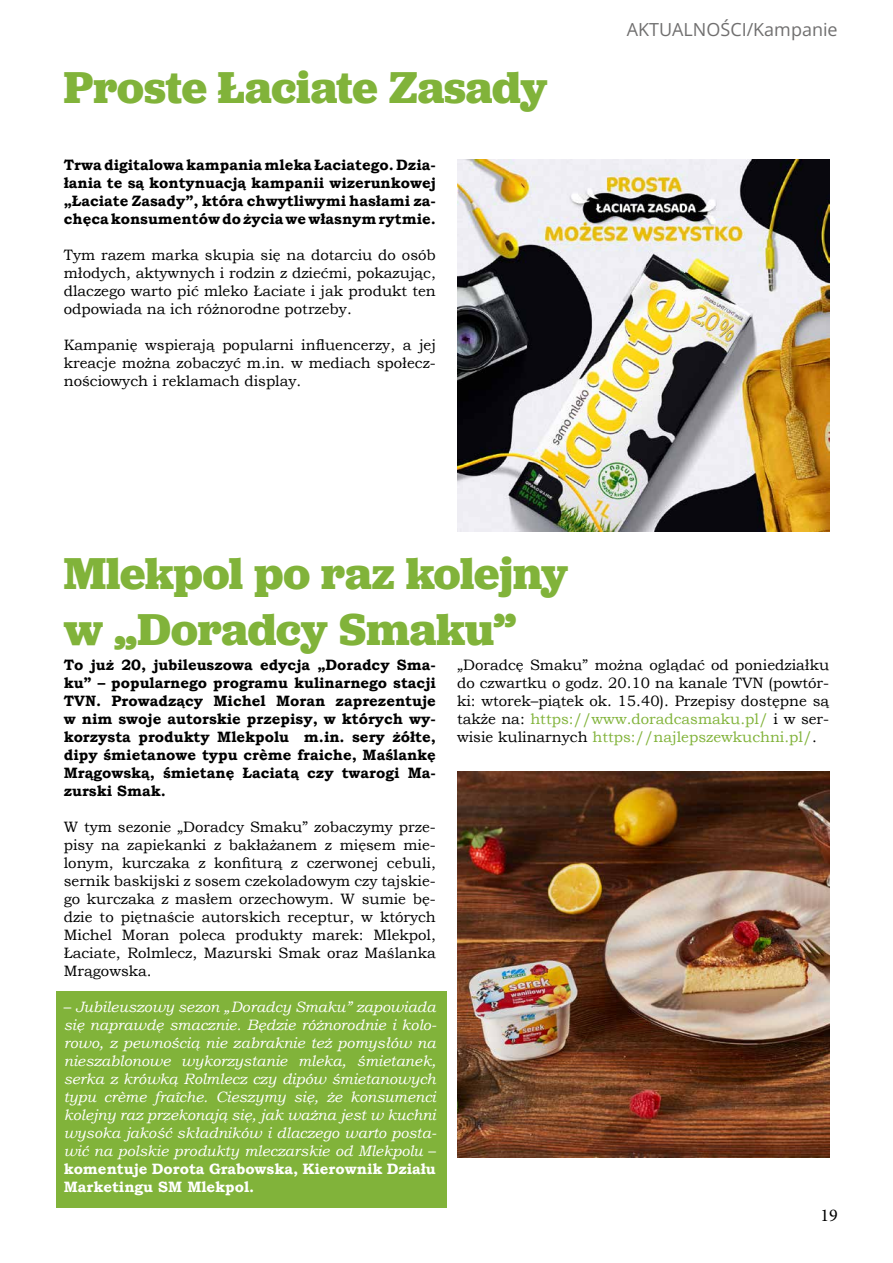
<style>
.page{position:relative;width:893px;height:1263px;background:#fff}
.page>*{position:absolute;margin:0;border:0;box-sizing:border-box;transform-origin:0 0}
.t1{font:700 46.5px/55.8px "Jubilat";letter-spacing:-.005em;color:#81b33a}
.t2{font:18px "Open Sans";color:#706f6f}
.t3{font:18px "Minion Pro";color:#000}
.t4{font:15px/18px "Bookman Old Style";color:#000;text-align:justify}
.t5{font:700 15px/18px "Bookman Old Style";color:#000;text-align:justify}
.t6{font:italic 15px/18px "Bookman Old Style";color:#fff;text-align:justify}
.s1{font-style:normal}
.s2{font-weight:700;font-style:normal}
.s3{color:#81b33a}
</style>
<div class="page">
<div style="left:56px;top:991px;width:390px;height:217px;background:#81b33a"></div>
<img style="left:457px;top:159px;width:372px;height:372px">
<img style="left:457px;top:772px;width:372px;height:386px">
<h1 class="t1" style="left:64px;top:59px;width:485px">Proste Łaciate Zasady</h1>
<p class="t5" style="left:64px;top:156px;width:374px">Trwa digitalowa kampania mleka Łaciatego. Dzia&shy;łania te są kontynuacją kampanii wizerunkowej „Łaciate Zasady”, która chwytliwymi hasłami za&shy;chęca konsumentów do życia we własnym rytmie.</p>
<p class="t4" style="left:64px;top:246px;width:374px">Tym razem marka skupia się na dotarciu do osób młodych, aktywnych i rodzin z dziećmi, pokazując, dlaczego warto pić mleko Łaciate i jak produkt ten odpowiada na ich różnorodne potrzeby.</p>
<p class="t4" style="left:64px;top:336px;width:374px">Kampanię wspierają popularni influencerzy, a jej kreacje można zobaczyć m.in. w mediach społecz&shy;nościowych i reklamach display.</p>
<p class="t2" style="left:627px;top:17px;width:212px">AKTUALNOŚCI/Kampanie</p>
<h1 class="t1" style="left:64px;top:545px;width:506px">Mlekpol po raz kolejny w „Doradcy Smaku”</h1>
<p class="t5" style="left:64px;top:656px;width:374px">To już 20, jubileuszowa edycja „Doradcy Sma&shy;ku” – popularnego programu kulinarnego stacji TVN. Prowadzący Michel Moran zaprezentuje w nim swoje autorskie przepisy, w których wy&shy;korzysta produkty Mlekpolu m.in. sery żółte, dipy śmietanowe typu crème fraiche, Maślankę Mrągowską, śmietanę Łaciatą czy twarogi Ma&shy;zurski Smak.</p>
<p class="t4" style="left:64px;top:818px;width:374px">W tym sezonie „Doradcy Smaku” zobaczymy prze&shy;pisy na zapiekanki z bakłażanem z mięsem mie&shy;lonym, kurczaka z konfiturą z czerwonej cebuli, sernik baskijski z sosem czekoladowym czy tajskie&shy;go kurczaka z masłem orzechowym. W sumie bę&shy;dzie to piętnaście autorskich receptur, w których Michel Moran poleca produkty marek: Mlekpol, Łaciate, Rolmlecz, Mazurski Smak oraz Maślanka Mrągowska.</p>
<p class="t6" style="left:64px;top:998px;width:374px"><span class="s1">–</span> Jubileuszowy sezon „Doradcy Smaku” zapowiada się naprawdę smacznie. Będzie różnorodnie i kolo&shy;rowo, z pewnością nie zabraknie też pomysłów na nieszablonowe wykorzystanie mleka, śmietanek, serka z krówką Rolmlecz czy dipów śmietanowych typu crème fraîche. Cieszymy się, że konsumenci kolejny raz przekonają się, jak ważna jest w kuchni wysoka jakość składników i dlaczego warto posta&shy;wić na polskie produkty mleczarskie od Mlekpolu <span class="s1">– </span><span class="s2">komentuje Dorota Grabowska, Kierownik Działu Marketingu SM Mlekpol.</span></p>
<p class="t4" style="left:457px;top:656px;width:374px">„Doradcę Smaku” można oglądać od poniedziałku do czwartku o godz. 20.10 na kanale TVN (powtór&shy;ki: wtorek–piątek ok. 15.40). Przepisy dostępne są także na: <span class="s3">https://www.doradcasmaku.pl/</span> i w ser&shy;wisie kulinarnych <span class="s3">https://najlepszewkuchni.pl/</span>.</p>
<p class="t3" style="left:820px;top:1203px;width:19px">19</p>
</div>
